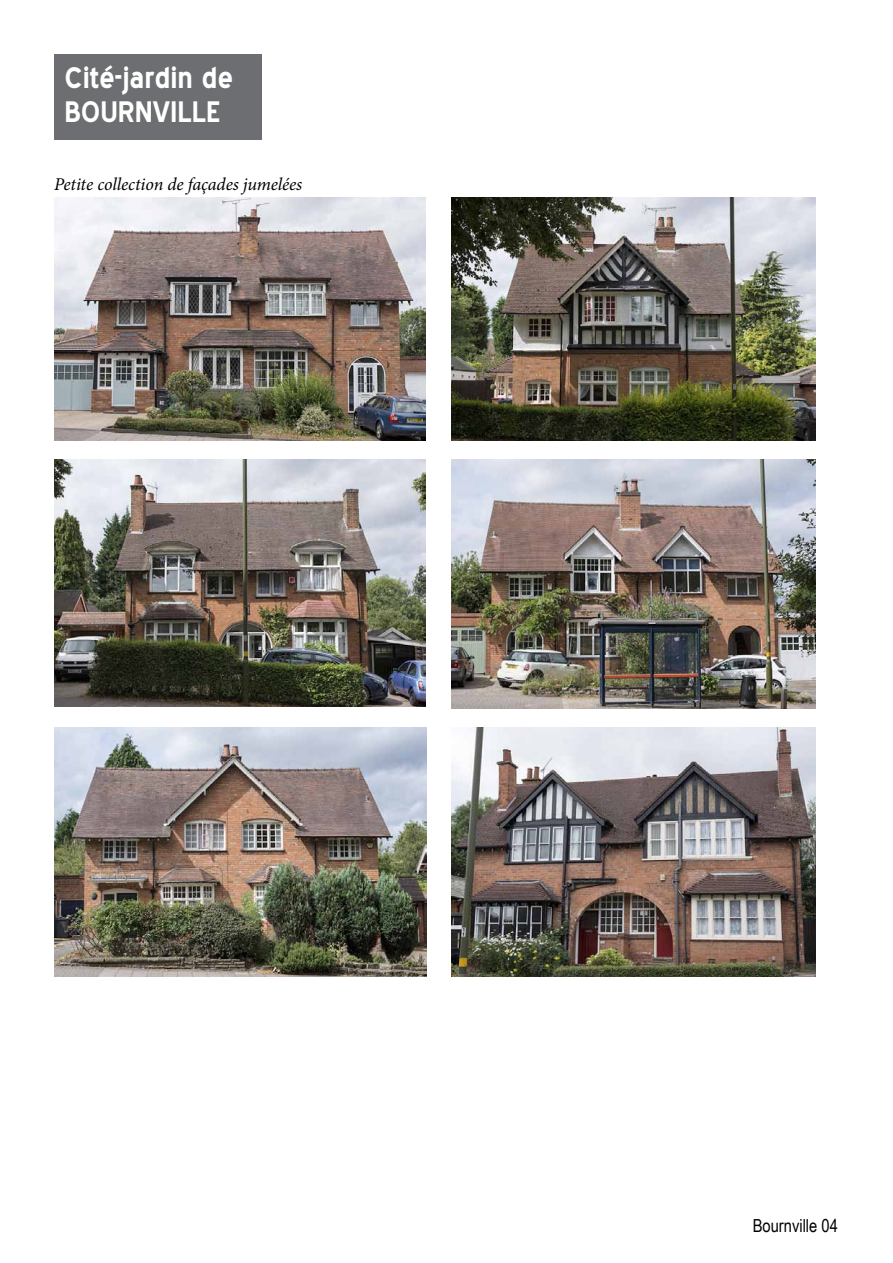
<style>
.page{position:relative;width:893px;height:1263px;background:#fff}
.page>*{position:absolute;margin:0;border:0;box-sizing:border-box;transform-origin:0 0}
.t1{font:700 28.8px/34.5px "Blue Highway";color:#fff}
.t2{font:italic 18px "Minion Pro";letter-spacing:-.005em;color:#000}
.t3{font:18px "Arial Narrow";color:#000}
</style>
<div class="page">
<div style="left:54px;top:54px;width:208px;height:86px;background:#6d6e71"></div>
<img style="left:54px;top:198px;width:371px;height:242px">
<img style="left:452px;top:198px;width:364px;height:242px">
<img style="left:54px;top:459px;width:371px;height:248px">
<img style="left:452px;top:459px;width:364px;height:250px">
<img style="left:54px;top:727px;width:373px;height:249px">
<img style="left:452px;top:727px;width:364px;height:249px">
<p class="t1" style="left:64px;top:60px;width:170px">Cité-jardin de<br>BOURNVILLE</p>
<p class="t2" style="left:54px;top:172px;width:250px">Petite collection de façades jumelées</p>
<p class="t3" style="left:753px;top:1213px;width:87px">Bournville 04</p>
</div>
